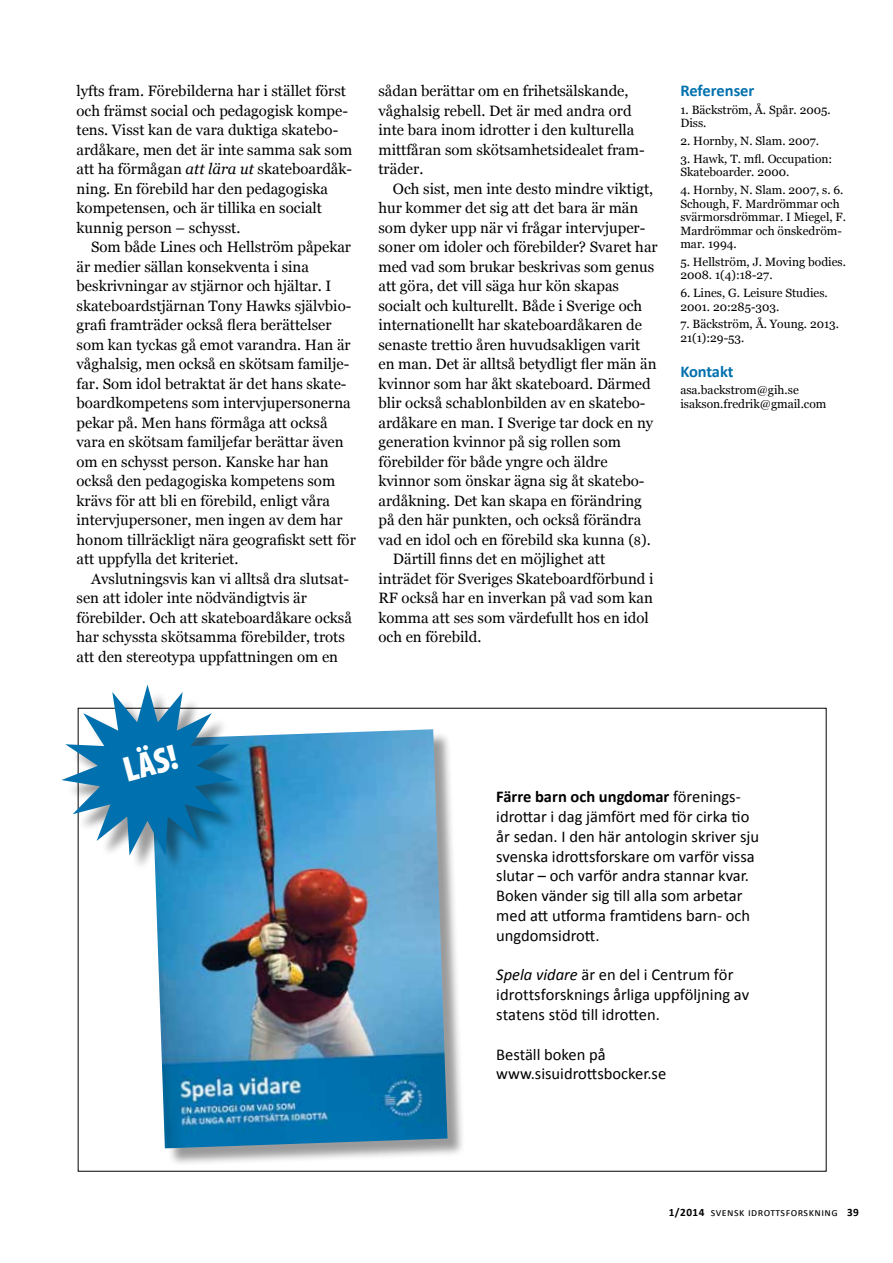
<style>
.page{position:relative;width:893px;height:1263px;background:#fff}
.page>*{position:absolute;margin:0;border:0;box-sizing:border-box;transform-origin:0 0}
.t1{font:900 condensed 36px "Myriad Pro";color:#fff}
.t2{font:16.5px/19.8px "Calibri";color:#000}
.t3{font:700 16.5px "Calibri";letter-spacing:-.005em;color:#0071ae}
.t4{font:15px/19.5px "Georgia";color:#000}
.t5{font:12px/13.5px "Georgia";color:#000}
.t6{font:11.25px "Calibri";letter-spacing:.04em;color:#000}
.s1{font-style:italic}
.s2{font-size:12px}
.s3{font-weight:700}
</style>
<div class="page">
<div style="left:153px;top:732px;width:313px;height:435px;background:#000;opacity:.4"></div>
<img style="left:153px;top:729px;width:294px;height:419px">
<div style="left:65px;top:688px;width:186px;height:184px;background:#000;opacity:.4"></div>
<svg style="left:62px;top:684px;width:171px;height:171px"></svg>
<p class="t4" style="left:77px;top:80px;width:277px">lyfts fram. Förebilderna har i stället först och främst social och pedagogisk kompe&shy;tens. Visst kan de vara duktiga skatebo&shy;ardåkare, men det är inte samma sak som att ha förmågan <span class="s1">att lära ut</span> skateboardåk&shy;ning. En förebild har den pedagogiska kompetensen, och är tillika en socialt kunnig person – schysst.</p>
<p class="t4" style="left:77px;top:236px;width:281px;text-indent:14px">Som både Lines och Hellström påpekar är medier sällan konsekventa i sina beskrivningar av stjärnor och hjältar. I skateboardstjärnan Tony Hawks självbio&shy;grafi framträder också flera berättelser som kan tyckas gå emot varandra. Han är våghalsig, men också en skötsam familje&shy;far. Som idol betraktat är det hans skate&shy;boardkompetens som intervjupersonerna pekar på. Men hans förmåga att också vara en skötsam familjefar berättar även om en schysst person. Kanske har han också den pedagogiska kompetens som krävs för att bli en förebild, enligt våra intervjupersoner, men ingen av dem har honom tillräckligt nära geografiskt sett för att uppfylla det kriteriet.</p>
<p class="t4" style="left:77px;top:568px;width:277px;text-indent:14px">Avslutningsvis kan vi alltså dra slutsat&shy;sen att idoler inte nödvändigtvis är förebilder. Och att skateboardåkare också har schyssta skötsamma förebilder, trots att den stereotypa uppfattningen om en</p>
<p class="t4" style="left:378px;top:80px;width:268px">sådan berättar om en frihetsälskande, våghalsig rebell. Det är med andra ord inte bara inom idrotter i den kulturella mittfåran som skötsamhetsidealet fram&shy;träder.</p>
<p class="t4" style="left:393px;top:178px;width:262px">Och sist, men inte desto mindre viktigt,</p>
<p class="t4" style="left:378px;top:197px;width:261px">hur kommer det sig att det bara är män</p>
<p class="t4" style="left:378px;top:217px;width:268px">som dyker upp när vi frågar intervjuper-</p>
<p class="t4" style="left:378px;top:236px;width:281px">soner om idoler och förebilder? Svaret har</p>
<p class="t4" style="left:378px;top:256px;width:277px">med vad som brukar beskrivas som genus</p>
<p class="t4" style="left:378px;top:275px;width:242px">att göra, det vill säga hur kön skapas</p>
<p class="t4" style="left:378px;top:295px;width:265px">socialt och kulturellt. Både i Sverige och</p>
<p class="t4" style="left:378px;top:314px;width:265px">internationellt har skateboardåkaren de</p>
<p class="t4" style="left:378px;top:334px;width:264px">senaste trettio åren huvudsakligen varit</p>
<p class="t4" style="left:378px;top:353px;width:280px">en man. Det är alltså betydligt fler män än</p>
<p class="t4" style="left:378px;top:373px;width:274px">kvinnor som har åkt skateboard. Därmed</p>
<p class="t4" style="left:378px;top:392px;width:269px">blir också schablonbilden av en skatebo-</p>
<p class="t4" style="left:378px;top:412px;width:276px">ardåkare en man. I Sverige tar dock en ny</p>
<p class="t4" style="left:378px;top:431px;width:244px">generation kvinnor på sig rollen som</p>
<p class="t4" style="left:378px;top:451px;width:231px">förebilder för både yngre och äldre</p>
<p class="t4" style="left:378px;top:470px;width:267px">kvinnor som önskar ägna sig åt skatebo-</p>
<p class="t4" style="left:378px;top:490px;width:265px">ardåkning. Det kan skapa en förändring</p>
<p class="t4" style="left:378px;top:509px;width:264px">på den här punkten, och också förändra</p>
<p class="t4" style="left:378px;top:529px;width:274px">vad en idol och en förebild ska kunna (<span class="s2">8</span>).</p>
<p class="t4" style="left:393px;top:548px;width:214px">Därtill finns det en möjlighet att</p>
<p class="t4" style="left:378px;top:568px;width:277px">inträdet för Sveriges Skateboardförbund i</p>
<p class="t4" style="left:378px;top:587px;width:276px">RF också har en inverkan på vad som kan</p>
<p class="t4" style="left:378px;top:607px;width:272px">komma att ses som värdefullt hos en idol</p>
<p class="t4" style="left:378px;top:626px;width:105px">och en förebild.</p>
<p class="t3" style="left:680px;top:80px;width:76px">Referenser</p>
<p class="t5" style="left:680px;top:102px;width:152px">1. Bäckström, Å. Spår. 2005.<br>Diss.</p>
<p class="t5" style="left:680px;top:134px;width:140px">2. Hornby, N. Slam. 2007.</p>
<p class="t5" style="left:680px;top:151px;width:153px">3. Hawk, T. mfl. Occupation:<br>Skateboarder. 2000.</p>
<p class="t5" style="left:680px;top:183px;width:167px">4. Hornby, N. Slam. 2007, s. 6.<br>Schough, F. Mardrömmar och svärmorsdrömmar. I Miegel, F.<br>Mardrömmar och önskedröm&shy;mar. 1994.</p>
<p class="t5" style="left:680px;top:254px;width:167px">5. Hellström, J. Moving bodies.<br>2008. 1(4):18-27.</p>
<p class="t5" style="left:680px;top:286px;width:149px">6. Lines, G. Leisure Studies.<br>2001. 20:285-303.</p>
<p class="t5" style="left:680px;top:317px;width:160px">7. Bäckström, Å. Young. 2013.<br>21(1):29-53.</p>
<p class="t3" style="left:680px;top:361px;width:55px">Kontakt</p>
<p class="t5" style="left:680px;top:383px;width:148px">asa.backstrom@gih.se isakson.fredrik@gmail.com</p>
<h1 class="t1" style="left:119px;top:751px;width:57px;rotate:-15deg">LÄS!</h1>
<p class="t2" style="left:496px;top:787px;width:264px"><span class="s3">Färre barn och ungdomar</span> förenings&shy;idrottar i dag jämfört med för cirka tio år sedan. I den här antologin skriver sju svenska idrottsforskare om varför vissa slutar – och varför andra stannar kvar.<br>Boken vänder sig till alla som arbetar med att utforma framtidens barn- och ungdomsidrott.</p>
<p class="t2" style="left:496px;top:965px;width:254px"><span class="s1">Spela vidare</span> är en del i Centrum för idrottsforsknings årliga uppföljning av statens stöd till idrotten.</p>
<p class="t2" style="left:496px;top:1044px;width:171px">Beställ boken på www.sisuidrottsbocker.se</p>
<p class="t6" style="left:669px;top:1205px;width:192px"><span class="s3">1/2014</span> svensk idrottsforskning <span class="s3">39</span></p>
</div>
